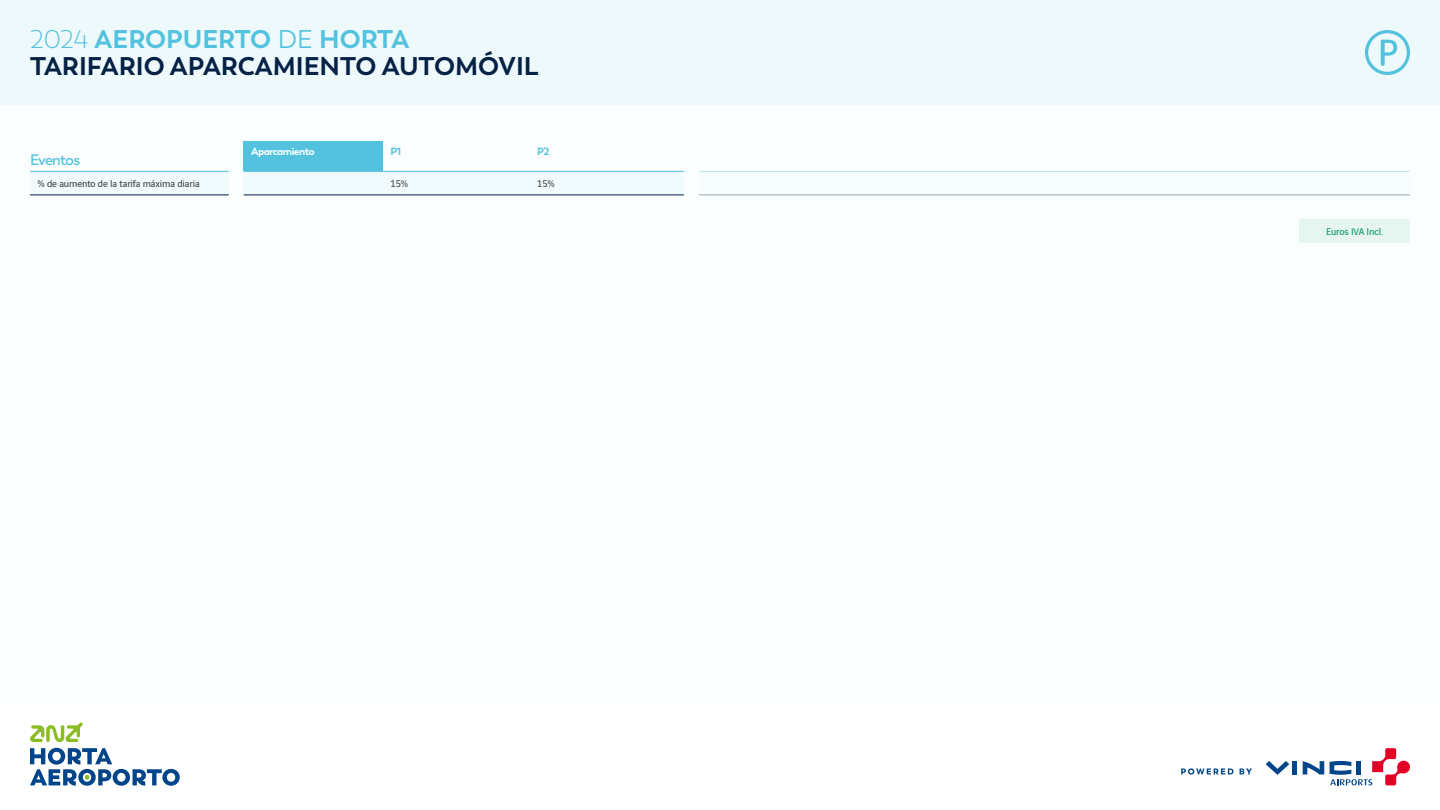
<style>
.page{position:relative;width:1440px;height:810px;background:#fff}
.page>*{position:absolute;margin:0;border:0;box-sizing:border-box;transform-origin:0 0}
.t1{font:700 25.5px/27px "Trenda";color:#052145}
.t2{font:600 15px "Trenda";letter-spacing:-.06em;color:#52c2de}
.t3{font:10.5px "Vinci Sans";letter-spacing:-.01em;color:#404040}
.t4{font:10.5px "Vinci Sans";letter-spacing:-.01em;color:#009669}
.t5{font:700 10.5px "Trenda";letter-spacing:-.05em;color:#fff}
.t6{font:700 10.5px "Trenda";color:#52c2de}
.s1{font-weight:300;color:#52c2de}
.s2{color:#52c2de}
.s3{font-weight:400;color:#52c2de}
</style>
<div class="page">
<div style="left:0;top:0;width:1440px;height:105px;background:#eef9fc"></div>
<div style="left:0;top:105px;width:1440px;height:600px;background:#fbfefe"></div>
<div style="left:30px;top:171px;width:199px;height:24px;background:#f1fafc"></div>
<div style="left:244px;top:171px;width:440px;height:24px;background:#f1fafc"></div>
<div style="left:699px;top:171px;width:711px;height:24px;background:#f1fafc"></div>
<hr style="left:30px;top:171px;width:199px;height:1px;background:#52c2de">
<hr style="left:30px;top:195px;width:199px;height:1px;background:#052145">
<hr style="left:244px;top:171px;width:440px;height:1px;background:#52c2de">
<hr style="left:699px;top:171px;width:711px;height:1px;background:#52c2de">
<hr style="left:244px;top:195px;width:440px;height:1px;background:#052145">
<hr style="left:699px;top:195px;width:711px;height:1px;background:#052145">
<div style="left:1299px;top:219px;width:111px;height:24px;background:#e6f5f0"></div>
<div style="left:244px;top:141px;width:139px;height:30px;background:#52c2de"></div>
<svg style="left:1181px;top:768px;width:52px;height:7px"></svg>
<svg style="left:1240px;top:768px;width:12px;height:6px"></svg>
<hr style="left:1293px;top:761px;width:4px;height:13px;background:#00458a">
<svg style="left:1303px;top:761px;width:21px;height:13px"></svg>
<svg style="left:1266px;top:761px;width:23px;height:14px"></svg>
<svg style="left:1330px;top:748px;width:80px;height:37px"></svg>
<svg style="left:1365px;top:30px;width:45px;height:45px"></svg>
<svg style="left:30px;top:722px;width:53px;height:20px"></svg>
<svg style="left:30px;top:748px;width:150px;height:38px"></svg>
<p class="t1" style="left:30px;top:26px;width:510px"><span class="s1">2024</span> <span class="s2">AEROPUERTO</span> <span class="s3">DE</span> <span class="s2">HORTA<br></span>TARIFARIO APARCAMIENTO AUTOMÓVIL</p>
<p class="t2" style="left:30px;top:151px;width:52px">Eventos</p>
<p class="t3" style="left:38px;top:176px;width:164px">% de aumento de la tarifa máxima diaria</p>
<p class="t5" style="left:251px;top:144px;width:65px">Aparcamiento</p>
<p class="t6" style="left:391px;top:144px;width:12px">P1</p>
<p class="t6" style="left:537px;top:144px;width:14px">P2</p>
<p class="t3" style="left:391px;top:176px;width:19px">15%</p>
<p class="t3" style="left:537px;top:176px;width:19px">15%</p>
<p class="t4" style="left:1326px;top:224px;width:59px">Euros IVA Incl.</p>
</div>
